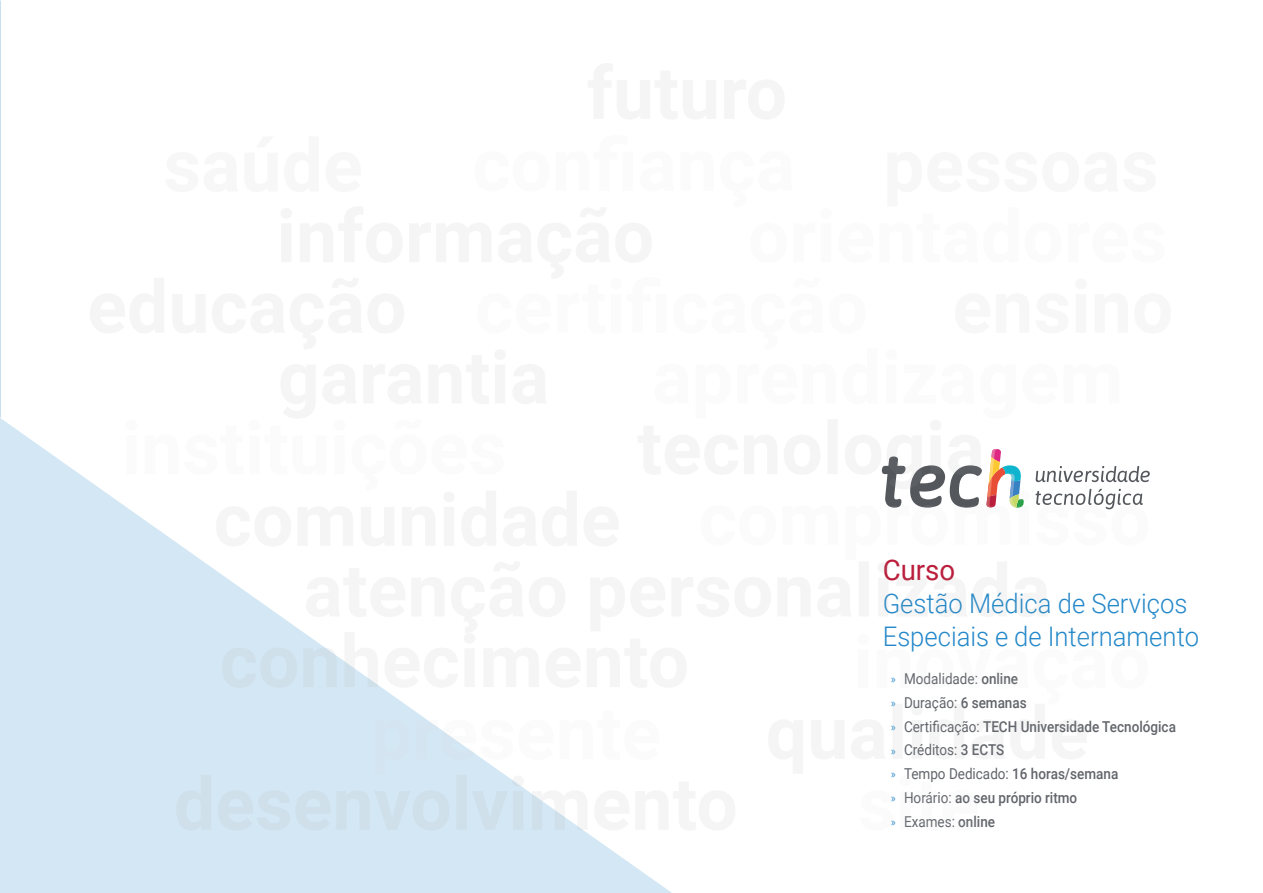
<style>
.page{position:relative;width:1263px;height:893px;background:#fff}
.page>*{position:absolute;margin:0;border:0;box-sizing:border-box;transform-origin:0 0}
.t1{font:28.5px "Roboto";color:#ba1e3c}
.t2{font:300 27px/33px "Roboto";color:#2488c9;scale:.95 1}
.t3{font:500 15px/23.7px "Roboto";color:#61646a;scale:.9 1}
.s1{font-family:"Myriad Pro";font-weight:400;font-size:12px;color:#2488c9}
.s2{font-weight:400}
</style>
<div class="page">
<svg style="left:0;top:418px;width:672px;height:475px;background:#d9eaf5"></svg>
<svg style="left:306px;top:561px;width:366px;height:71px"></svg>
<svg style="left:222px;top:632px;width:450px;height:56px"></svg>
<svg style="left:176px;top:711px;width:496px;height:119px"></svg>
<svg style="left:90px;top:418px;width:1060px;height:142px"></svg>
<h1 class="t1" style="left:883px;top:549px;width:74px">Curso</h1>
<h2 class="t2" style="left:883px;top:585px;width:334px">Gestão Médica de Serviços<br>Especiais e de Internamento</h2>
<p class="t3" style="left:891px;top:666px;width:318px"><span class="s1">»</span> <span class="s2">Modalidade:</span> online<br><span class="s1">»</span> <span class="s2">Duração:</span> 6 semanas<br><span class="s1">»</span> <span class="s2">Certificação:</span> TECH Universidade Tecnológica <span class="s1">»</span> <span class="s2">Créditos:</span> 3 ECTS<br><span class="s1">»</span> <span class="s2">Tempo Dedicado:</span> 16 horas/semana<br><span class="s1">»</span> <span class="s2">Horário:</span> ao seu próprio ritmo<br><span class="s1">»</span> <span class="s2">Exames:</span> online</p>
</div>
